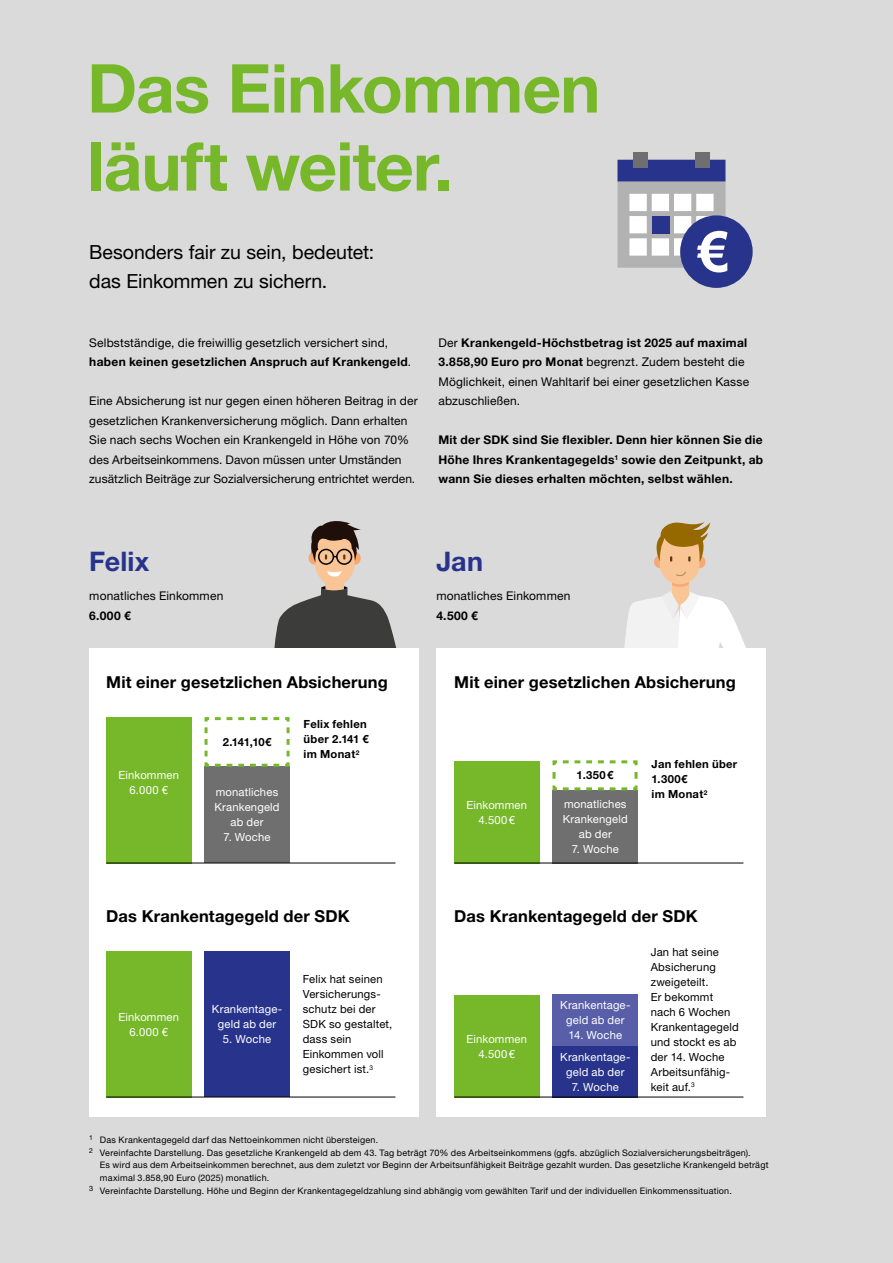
<style>
.page{position:relative;width:893px;height:1263px;background:#dadada}
.page>*{position:absolute;margin:0;border:0;box-sizing:border-box;transform-origin:0 0}
.t1{font:700 67.5px/78px "Helvetica Neue LT Std";letter-spacing:-.015em;color:#76b82a}
.t2{font:700 27px "Helvetica Neue LT Std";letter-spacing:.005em;color:#28348b}
.t3{font:19.5px/29.2px "Helvetica Neue LT Std";letter-spacing:-.005em;color:#000}
.t4{font:700 16.5px "Helvetica Neue LT Std";letter-spacing:.01em;color:#000}
.t5{font:12px/19.5px "Helvetica Neue LT Std";letter-spacing:.01em;color:#000}
.t6{font:700 12px/19.5px "Helvetica Neue LT Std";letter-spacing:.025em;color:#000;text-align:justify}
.t7{font:11.25px/15px "Helvetica Neue LT Std";letter-spacing:.015em;color:#fff;text-align:center}
.t8{font:11.25px/15px "Helvetica Neue LT Std";letter-spacing:.015em;color:#000}
.t9{font:700 11.25px/15px "Helvetica Neue LT Std";letter-spacing:.025em;color:#000}
.t10{font:9px "Helvetica Neue LT Std";letter-spacing:.02em;color:#000}
.s1{font-weight:700}
</style>
<div class="page">
<svg style="left:618px;top:522px;width:135px;height:127px"></svg>
<svg style="left:272px;top:521px;width:130px;height:128px"></svg>
<div style="left:89px;top:649px;width:329px;height:468px;background:#fff"></div>
<div style="left:436px;top:649px;width:329px;height:468px;background:#fff"></div>
<div style="left:633px;top:152px;width:14px;height:16px;background:#706f6f"></div>
<div style="left:695px;top:152px;width:14px;height:16px;background:#706f6f"></div>
<div style="left:680px;top:215px;width:73px;height:73px;background:#28348b;border-radius:50%"></div>
<svg style="left:617px;top:160px;width:110px;height:112px"></svg>
<div style="left:106px;top:717px;width:85px;height:146px;background:#76b82a"></div>
<div style="left:454px;top:761px;width:85px;height:102px;background:#76b82a"></div>
<div style="left:454px;top:995px;width:85px;height:102px;background:#76b82a"></div>
<div style="left:553px;top:790px;width:85px;height:73px;background:#706f6f"></div>
<div style="left:553px;top:1046px;width:85px;height:51px;background:#28348b"></div>
<div style="left:553px;top:994px;width:85px;height:51px;background:#585fa8"></div>
<div style="left:106px;top:951px;width:85px;height:146px;background:#76b82a"></div>
<div style="left:205px;top:766px;width:85px;height:97px;background:#706f6f"></div>
<div style="left:205px;top:951px;width:85px;height:146px;background:#28348b"></div>
<svg style="left:204px;top:717px;width:86px;height:51px"></svg>
<svg style="left:552px;top:760px;width:86px;height:32px"></svg>
<hr style="left:106px;top:863px;width:289px;height:1px;background:#000">
<hr style="left:454px;top:863px;width:289px;height:1px;background:#000">
<hr style="left:106px;top:1097px;width:289px;height:1px;background:#000">
<hr style="left:454px;top:1097px;width:289px;height:1px;background:#000">
<h1 class="t1" style="left:87px;top:48px;width:515px">Das Einkommen läuft weiter.</h1>
<h3 class="t3" style="left:89px;top:237px;width:287px">Besonders fair zu sein, bedeutet: das Einkommen zu sichern.</h3>
<p class="t5" style="left:89px;top:332px;width:323px">Selbstständige, die freiwillig gesetzlich versichert sind, <span class="s1">haben keinen gesetzlichen Anspruch auf Krankengeld</span>.</p>
<p class="t5" style="left:89px;top:391px;width:330px">Eine Absicherung ist nur gegen einen höheren Beitrag in der gesetzlichen Krankenversicherung möglich. Dann erhalten Sie nach sechs Wochen ein Krankengeld in Höhe von 70% des Arbeitseinkommens. Davon müssen unter Umständen zusätzlich Beiträge zur Sozialversicherung entrichtet werden.</p>
<p class="t5" style="left:438px;top:332px;width:312px">Der <span class="s1">Krankengeld-Höchstbetrag ist 2025 auf maximal 3.858,90 Euro pro Monat</span> begrenzt. Zudem besteht die Möglichkeit, einen Wahltarif bei einer gesetzlichen Kasse abzuschließen.</p>
<p class="t6" style="left:438px;top:430px;width:326px">Mit der SDK sind Sie flexibler. Denn hier können Sie die Höhe Ihres Krankentagegelds<sup>1</sup> sowie den Zeitpunkt, ab wann Sie dieses erhalten möchten, selbst wählen.</p>
<h2 class="t2" style="left:89px;top:544px;width:61px">Felix</h2>
<h2 class="t2" style="left:436px;top:544px;width:48px">Jan</h2>
<p class="t5" style="left:89px;top:586px;width:136px">monatliches Einkommen</p>
<p class="t6" style="left:89px;top:605px;width:43px">6.000 €</p>
<p class="t5" style="left:436px;top:586px;width:136px">monatliches Einkommen</p>
<p class="t6" style="left:436px;top:605px;width:43px">4.500 €</p>
<h3 class="t4" style="left:106px;top:672px;width:283px">Mit einer gesetzlichen Absicherung</h3>
<h3 class="t4" style="left:454px;top:672px;width:283px">Mit einer gesetzlichen Absicherung</h3>
<p class="t7" style="left:119px;top:768px;width:62px">Einkommen<br>6.000 €</p>
<p class="t9" style="left:223px;top:734px;width:50px">2.141,10€</p>
<p class="t7" style="left:214px;top:784px;width:67px">monatliches<br>Krankengeld ab der</p>
<p class="t7" style="left:223px;top:829px;width:49px">7. Woche</p>
<p class="t9" style="left:304px;top:717px;width:67px">Felix fehlen über 2.141 € im Monat<sup>2</sup></p>
<p class="t7" style="left:467px;top:797px;width:62px">Einkommen<br>4.500€</p>
<p class="t9" style="left:577px;top:768px;width:38px">1.350€</p>
<p class="t7" style="left:563px;top:797px;width:67px">monatliches<br>Krankengeld ab der</p>
<p class="t7" style="left:572px;top:842px;width:49px">7. Woche</p>
<p class="t9" style="left:652px;top:757px;width:87px">Jan fehlen über<br>1.300€<br>im Monat<sup>2</sup></p>
<h3 class="t4" style="left:106px;top:906px;width:245px">Das Krankentagegeld der SDK</h3>
<h3 class="t4" style="left:454px;top:906px;width:245px">Das Krankentagegeld der SDK</h3>
<p class="t7" style="left:119px;top:1009px;width:62px">Einkommen<br>6.000 €</p>
<p class="t7" style="left:212px;top:1001px;width:72px">Krankentage&shy;geld ab der</p>
<p class="t7" style="left:223px;top:1031px;width:50px">5. Woche</p>
<p class="t8" style="left:303px;top:972px;width:91px">Felix hat seinen<br>Versicherungs&shy;schutz bei der<br>SDK so gestaltet, dass sein<br>Einkommen voll gesichert ist.<sup>3</sup></p>
<p class="t7" style="left:467px;top:1031px;width:62px">Einkommen<br>4.500€</p>
<p class="t7" style="left:560px;top:997px;width:72px">Krankentage&shy;geld ab der</p>
<p class="t7" style="left:568px;top:1027px;width:55px">14. Woche</p>
<p class="t7" style="left:560px;top:1049px;width:72px">Krankentage&shy;geld ab der</p>
<p class="t7" style="left:572px;top:1079px;width:49px">7. Woche</p>
<p class="t8" style="left:651px;top:944px;width:89px">Jan hat seine<br>Absicherung zweigeteilt.<br>Er bekommt nach 6 Wochen<br>Krankentagegeld und stockt es ab der 14. Woche<br>Arbeitsunfähig&shy;keit auf.<sup>3</sup></p>
<p class="t10" style="left:89px;top:1134px;width:290px"><sup>1</sup> Das Krankentagegeld darf das Nettoeinkommen nicht übersteigen.</p>
<p class="t10" style="left:89px;top:1147px;width:663px"><sup>2</sup> Vereinfachte Darstellung. Das gesetzliche Krankengeld ab dem 43. Tag beträgt 70% des Arbeitseinkommens (ggfs. abzüglich Sozialversicherungsbeiträgen).</p>
<p class="t10" style="left:100px;top:1160px;width:670px">Es wird aus dem Arbeitseinkommen berechnet, aus dem zuletzt vor Beginn der Arbeitsunfähigkeit Beiträge gezahlt wurden. Das gesetzliche Krankengeld beträgt</p>
<p class="t10" style="left:100px;top:1172px;width:171px">maximal 3.858,90 Euro (2025) monatlich.</p>
<p class="t10" style="left:89px;top:1185px;width:644px"><sup>3</sup> Vereinfachte Darstellung. Höhe und Beginn der Krankentagegeldzahlung sind abhängig vom gewählten Tarif und der individuellen Einkommenssituation.</p>
</div>
